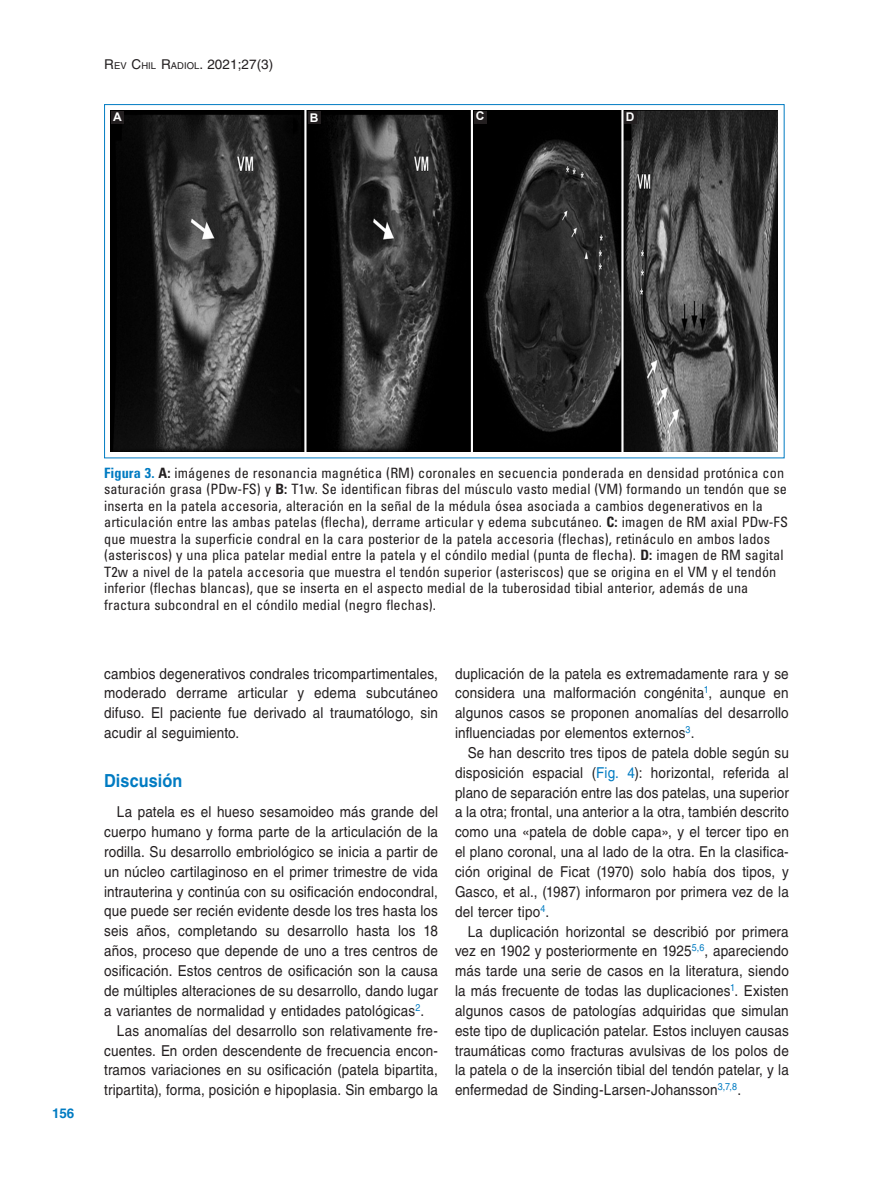
<style>
.page{position:relative;width:893px;height:1191px;background:#fff}
.page>*{position:absolute;margin:0;border:0;box-sizing:border-box;transform-origin:0 0}
.t1{font:700 18px "Helvetica LT Std";letter-spacing:.005em;color:#007bc2;scale:.9 1}
.TX{font:15px/19.8px "Helvetica LT Std";letter-spacing:.01em;color:#231f20;text-align:justify;scale:.9 1}
.FGC{font:condensed 14.25px/16.5px "Univers LT Std";letter-spacing:.005em;color:#231f20}
.t2{font:13.5px "Helvetica LT Std";letter-spacing:.005em;color:#231f20}
.FOLIO{font:700 13.5px "Helvetica LT Std";color:#007bc2}
.LABEL{font:700 12px "Arial";color:#fff}
.s1{font-size:9.45px}
.s2{font-weight:700;color:#007bc2}
.s3{font-weight:700}
.s4{color:#007bc2}
</style>
<div class="page">
<img style="left:111px;top:111px;width:667px;height:340px">
<div style="left:624px;top:111px;width:13px;height:12px;background:#231f20"></div>
<div style="left:474px;top:111px;width:12px;height:12px;background:#231f20"></div>
<div style="left:308px;top:111px;width:13px;height:13px;background:#231f20"></div>
<div style="left:111px;top:111px;width:13px;height:13px;background:#231f20"></div>
<p class="t2" style="left:104px;top:57px;width:171px">R<span class="s1">EV</span> C<span class="s1">HIL</span> R<span class="s1">ADIOL</span>. 2021;27(3)</p>
<p class="LABEL" style="left:113px;top:108px;width:10px">A</p>
<p class="LABEL" style="left:310px;top:109px;width:10px">B</p>
<p class="LABEL" style="left:476px;top:108px;width:10px">C</p>
<p class="LABEL" style="left:626px;top:109px;width:10px">D</p>
<p class="FOLIO" style="left:52px;top:1104px;width:24px">156</p>
<p class="FGC" style="left:104px;top:464px;width:685px"><span class="s2">Figura 3.</span> <span class="s3">A:</span> imágenes de resonancia magnética (RM) coronales en secuencia ponderada en densidad protónica con saturación grasa (PDw-FS) y <span class="s3">B:</span> T1w. Se identifican fibras del músculo vasto medial (VM) formando un tendón que se inserta en la patela accesoria, alteración en la señal de la médula ósea asociada a cambios degenerativos en la articulación entre las ambas patelas (flecha), derrame articular y edema subcutáneo. <span class="s3">C:</span> imagen de RM axial PDw-FS que muestra la superficie condral en la cara posterior de la patela accesoria (flechas), retináculo en ambos lados (asteriscos) y una plica patelar medial entre la patela y el cóndilo medial (punta de flecha). <span class="s3">D:</span> imagen de RM sagital T2w a nivel de la patela accesoria que muestra el tendón superior (asteriscos) que se origina en el VM y el tendón inferior (flechas blancas), que se inserta en el aspecto medial de la tuberosidad tibial anterior, además de una fractura subcondral en el cóndilo medial (negro flechas).</p>
<p class="TX" style="left:104px;top:663px;width:372px">cambios degenerativos condrales tricompartimentales, moderado derrame articular y edema subcutáneo difuso. El paciente fue derivado al traumatólogo, sin acudir al seguimiento.</p>
<h1 class="t1" style="left:104px;top:770px;width:88px">Discusión</h1>
<p class="TX" style="left:104px;top:802px;width:372px;text-indent:13px">La patela es el hueso sesamoideo más grande del cuerpo humano y forma parte de la articulación de la rodilla. Su desarrollo embriológico se inicia a partir de un núcleo cartilaginoso en el primer trimestre de vida intrauterina y continúa con su osificación endocondral, que puede ser recién evidente desde los tres hasta los seis años, completando su desarrollo hasta los 18 años, proceso que depende de uno a tres centros de osificación. Estos centros de osificación son la causa de múltiples alteraciones de su desarrollo, dando lugar a variantes de normalidad y entidades patológicas<sup>2</sup>.</p>
<p class="TX" style="left:104px;top:1020px;width:372px;text-indent:13px">Las anomalías del desarrollo son relativamente fre&shy;cuentes. En orden descendente de frecuencia encon&shy;tramos variaciones en su osificación (patela bipartita, tripartita), forma, posición e hipoplasia. Sin embargo la</p>
<p class="TX" style="left:455px;top:663px;width:372px">duplicación de la patela es extremadamente rara y se considera una malformación congénita<sup>1</sup>, aunque en algunos casos se proponen anomalías del desarrollo influenciadas por elementos externos<sup>3</sup>.</p>
<p class="TX" style="left:455px;top:742px;width:372px;text-indent:13px">Se han descrito tres tipos de patela doble según su disposición espacial (<span class="s4">Fig. 4</span>): horizontal, referida al plano de separación entre las dos patelas, una superior a la otra; frontal, una anterior a la otra, también descrito como una «patela de doble capa», y el tercer tipo en el plano coronal, una al lado de la otra. En la clasifica&shy;ción original de Ficat (1970) solo había dos tipos, y Gasco, et al., (1987) informaron por primera vez de la del tercer tipo<sup>4</sup>.</p>
<p class="TX" style="left:455px;top:921px;width:372px;text-indent:13px">La duplicación horizontal se describió por primera vez en 1902 y posteriormente en 1925<sup>5,6</sup>, apareciendo más tarde una serie de casos en la literatura, siendo la más frecuente de todas las duplicaciones<sup>1</sup>. Existen algunos casos de patologías adquiridas que simulan este tipo de duplicación patelar. Estos incluyen causas traumáticas como fracturas avulsivas de los polos de la patela o de la inserción tibial del tendón patelar, y la enfermedad de Sinding-Larsen-Johansson<sup>3,7,8</sup>.</p>
</div>
